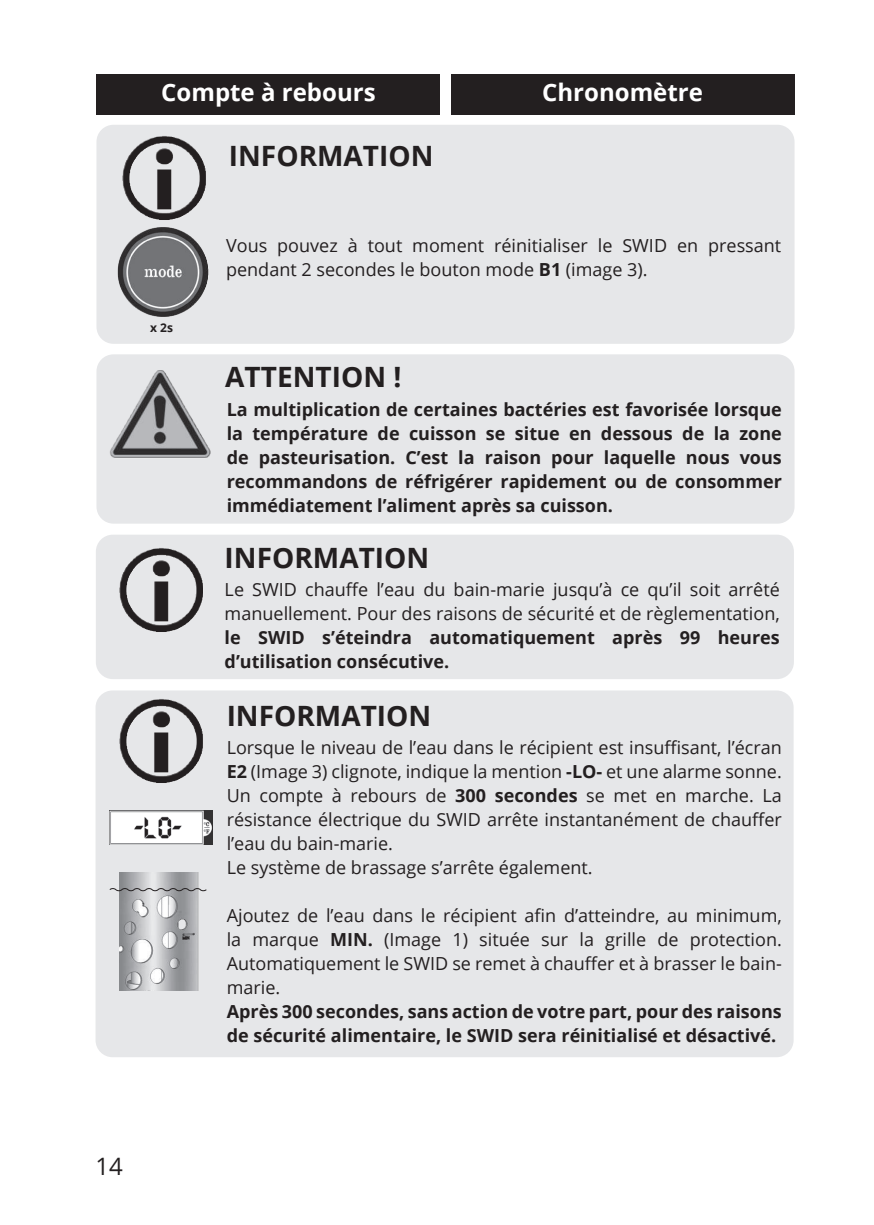
<style>
.page{position:relative;width:874px;height:1225px;background:#fff}
.page>*{position:absolute;margin:0;border:0;box-sizing:border-box;transform-origin:0 0}
.t1{font:700 28px "Open Sans";color:#231f20}
.t2{font:700 24px "Open Sans";color:#fff}
.t3{font:24px "Open Sans";color:#231f20}
.t4{font:18px/24px "Open Sans";color:#231f20}
.t5{font:700 18px/24px "Open Sans";color:#231f20}
.t6{font:700 12px "Open Sans";color:#231f20}
.s1{font-weight:700}
</style>
<div class="page">
<div style="left:96px;top:74px;width:344px;height:41px;background:#231f20"></div>
<div style="left:450px;top:74px;width:344px;height:41px;background:#231f20"></div>
<div style="left:96px;top:125px;width:698px;height:219px;background:#e6e7e9;border-radius:17px"></div>
<img style="left:117px;top:253px;width:92px;height:64px">
<div style="left:96px;top:354px;width:698px;height:169px;background:#e6e7e9;border-radius:17px"></div>
<img style="left:103px;top:354px;width:108px;height:104px">
<img style="left:108px;top:125px;width:98px;height:128px">
<div style="left:96px;top:534px;width:697px;height:145px;background:#e6e7e9;border-radius:17px"></div>
<img style="left:105px;top:521px;width:108px;height:111px">
<div style="left:95px;top:690px;width:698px;height:367px;background:#e6e7e9;border-radius:17px"></div>
<img style="left:110px;top:816px;width:103px;height:29px">
<img style="left:119px;top:872px;width:80px;height:118px">
<img style="left:105px;top:677px;width:121px;height:139px">
<svg style="left:109px;top:887px;width:98px;height:5px"></svg>
<h2 class="t2" style="left:161px;top:76px;width:216px">Compte à rebours</h2>
<h2 class="t2" style="left:542px;top:76px;width:162px">Chronomètre</h2>
<h1 class="t1" style="left:229px;top:136px;width:206px">INFORMATION</h1>
<p class="t6" style="left:150px;top:319px;width:24px">x 2s</p>
<p class="t4" style="left:226px;top:233px;width:556px">Vous pouvez à tout moment réinitialiser le SWID en pressant pendant 2 secondes le bouton mode <span class="s1">B1</span> (image 3).</p>
<h1 class="t1" style="left:225px;top:357px;width:178px">ATTENTION !</h1>
<p class="t5" style="left:226px;top:397px;width:556px;text-align:justify">La multiplication de certaines bactéries est favorisée lorsque la température de cuisson se situe en dessous de la zone de pasteurisation. C’est la raison pour laquelle nous vous recommandons de réfrigérer rapidement ou de consommer immédiatement l’aliment après sa cuisson.</p>
<h1 class="t1" style="left:224px;top:538px;width:206px">INFORMATION</h1>
<p class="t4" style="left:224px;top:577px;width:556px">Le SWID chauffe l’eau du bain-marie jusqu’à ce qu’il soit arrêté manuellement. Pour des raisons de sécurité et de règlementation,</p>
<p class="t5" style="left:224px;top:625px;width:556px">le SWID s’éteindra automatiquement après 99 heures d’utilisation consécutive.</p>
<h1 class="t1" style="left:226px;top:696px;width:206px">INFORMATION</h1>
<p class="t4" style="left:226px;top:735px;width:556px">Lorsque le niveau de l’eau dans le récipient est insuffisant, l’écran <span class="s1">E2</span> (Image 3) clignote, indique la mention <span class="s1">-LO-</span> et une alarme sonne.<br>Un compte à rebours de <span class="s1">300 secondes</span> se met en marche. La résistance électrique du SWID arrête instantanément de chauffer l’eau du bain-marie.<br>Le système de brassage s’arrête également.</p>
<p class="t4" style="left:226px;top:903px;width:556px;text-align:justify">Ajoutez de l’eau dans le récipient afin d’atteindre, au minimum, la marque <span class="s1">MIN.</span> (Image 1) située sur la grille de protection.<br>Automatiquement le SWID se remet à chauffer et à brasser le bain&shy;marie.</p>
<p class="t5" style="left:226px;top:999px;width:556px">Après 300 secondes, sans action de votre part, pour des raisons de sécurité alimentaire, le SWID sera réinitialisé et désactivé.</p>
<h2 class="t3" style="left:95px;top:1149px;width:29px">14</h2>
</div>
